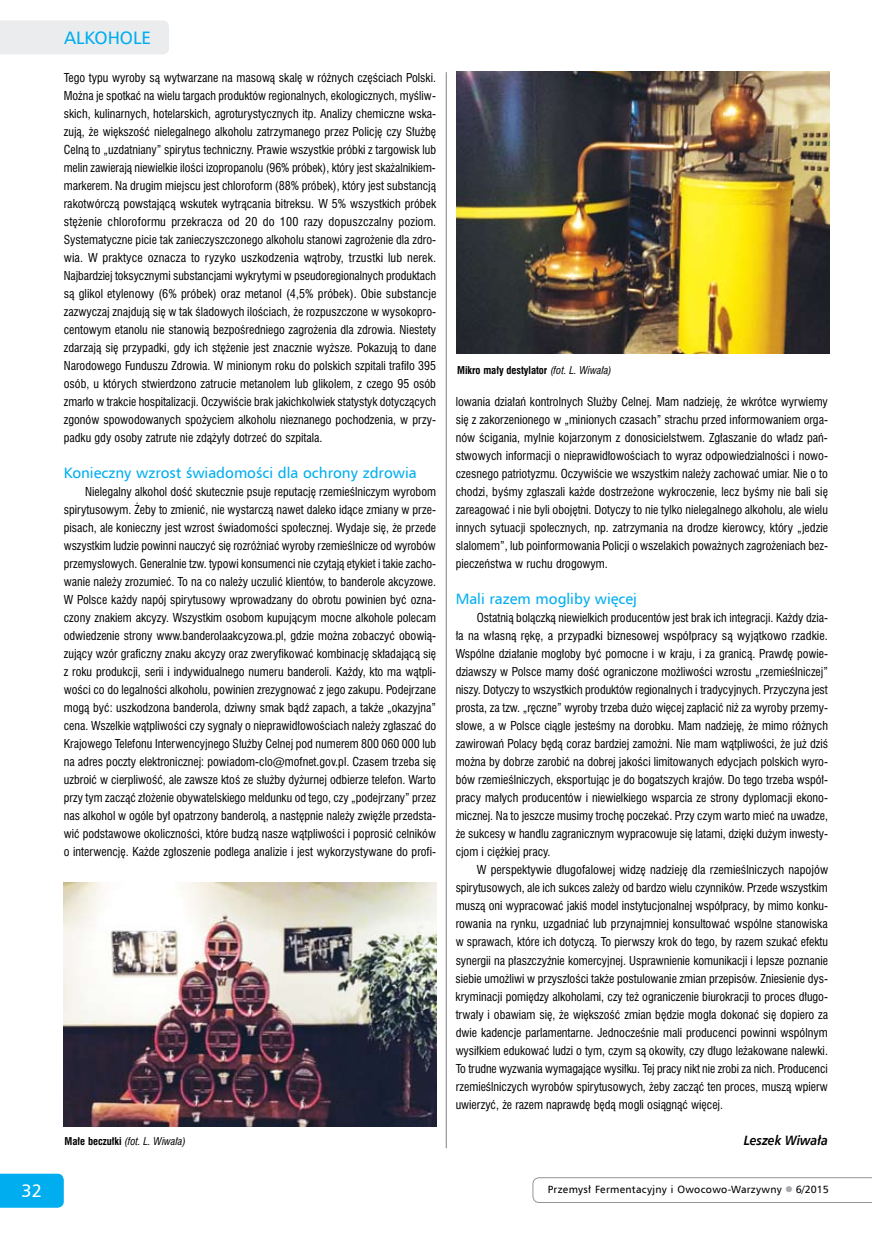
<style>
.page{position:relative;width:872px;height:1234px;background:#fff}
.page>*{position:absolute;margin:0;border:0;box-sizing:border-box;transform-origin:0 0}
.t1{font:18px "Humnst 777 EU";color:#00aeef}
.t2{font:18px "Humnst 777 EU";color:#fff}
.t3{font:15px "Humnst 777 EU";color:#00aeef}
.t4{font:italic 700 13.5px "Humnst 777 EU";letter-spacing:-.01em;color:#000;scale:.9 1}
.t5{font:12px/18px "Swis 721 Cn PL Roman A";color:#000;text-align:justify}
.t6{font:10.5px "Humnst 777 EU";letter-spacing:.03em;color:#000}
.t7{font:10.5px "Swis 721 Cn PL Bold A";letter-spacing:-.005em;color:#000}
.t8{font:10.5px "Swis 721 Cn PL Italic A";letter-spacing:-.005em;color:#000}
.s1{font-family:"Swis 721 Cn PL Italic A"}
.s2{font-family:"Swis 721 Cn PL Bold A"}
.s3{color:#a7a9ac}
</style>
<div class="page">
<hr style="left:446px;top:72px;width:1px;height:1075px;background:#808285">
<img style="left:64px;top:882px;width:372px;height:243px">
<img style="left:456px;top:71px;width:373px;height:282px">
<div style="left:0;top:20px;width:169px;height:34px;background:#ebeced"></div>
<div style="left:0;top:1173px;width:64px;height:34px;background:#00aeef"></div>
<svg style="left:532px;top:1177px;width:340px;height:25px"></svg>
<h1 class="t2" style="left:21px;top:1179px;width:22px">32</h1>
<h1 class="t1" style="left:64px;top:27px;width:89px">alkohole</h1>
<p class="t5" style="left:64px;top:68px;width:374px">Tego typu wyroby są wytwarzane na masową skalę w różnych częściach Polski.<br>Można je spotkać na wielu targach produktów regionalnych, ekologicznych, myśliw&shy;skich, kulinarnych, hotelarskich, agroturystycznych itp. Analizy chemiczne wska&shy;zują, że większość nielegalnego alkoholu zatrzymanego przez Policję czy Służbę Celną to „uzdatniany” spirytus techniczny. Prawie wszystkie próbki z targowisk lub melin zawierają niewielkie ilości izopropanolu (96% próbek), który jest skażalnikiem&shy;markerem. Na drugim miejscu jest chloroform (88% próbek), który jest substancją rakotwórczą powstającą wskutek wytrącania bitreksu. W 5% wszystkich próbek stężenie chloroformu przekracza od 20 do 100 razy dopuszczalny poziom.<br>Systematyczne picie tak zanieczyszczonego alkoholu stanowi zagrożenie dla zdro&shy;wia. W praktyce oznacza to ryzyko uszkodzenia wątroby, trzustki lub nerek.<br>Najbardziej toksycznymi substancjami wykrytymi w pseudoregionalnych produktach są glikol etylenowy (6% próbek) oraz metanol (4,5% próbek). Obie substancje zazwyczaj znajdują się w tak śladowych ilościach, że rozpuszczone w wysokopro&shy;centowym etanolu nie stanowią bezpośredniego zagrożenia dla zdrowia. Niestety zdarzają się przypadki, gdy ich stężenie jest znacznie wyższe. Pokazują to dane Narodowego Funduszu Zdrowia. W minionym roku do polskich szpitali trafiło 395 osób, u których stwierdzono zatrucie metanolem lub glikolem, z czego 95 osób zmarło w trakcie hospitalizacji. Oczywiście brak jakichkolwiek statystyk dotyczących zgonów spowodowanych spożyciem alkoholu nieznanego pochodzenia, w przy&shy;padku gdy osoby zatrute nie zdążyły dotrzeć do szpitala.</p>
<p class="t3" style="left:64px;top:463px;width:354px">Konieczny wzrost świadomości dla ochrony zdrowia</p>
<p class="t5" style="left:64px;top:482px;width:374px;text-indent:21px">Nielegalny alkohol dość skutecznie psuje reputację rzemieślniczym wyrobom spirytusowym. Żeby to zmienić, nie wystarczą nawet daleko idące zmiany w prze&shy;pisach, ale konieczny jest wzrost świadomości społecznej. Wydaje się, że przede wszystkim ludzie powinni nauczyć się rozróżniać wyroby rzemieślnicze od wyrobów przemysłowych. Generalnie tzw. typowi konsumenci nie czytają etykiet i takie zacho&shy;wanie należy zrozumieć. To na co należy uczulić klientów, to banderole akcyzowe.<br>W Polsce każdy napój spirytusowy wprowadzany do obrotu powinien być ozna&shy;czony znakiem akcyzy. Wszystkim osobom kupującym mocne alkohole polecam odwiedzenie strony www.banderolaakcyzowa.pl, gdzie można zobaczyć obowią&shy;zujący wzór graficzny znaku akcyzy oraz zweryfikować kombinację składającą się z roku produkcji, serii i indywidualnego numeru banderoli. Każdy, kto ma wątpli&shy;wości co do legalności alkoholu, powinien zrezygnować z jego zakupu. Podejrzane mogą być: uszkodzona banderola, dziwny smak bądź zapach, a także „okazyjna” cena. Wszelkie wątpliwości czy sygnały o nieprawidłowościach należy zgłaszać do Krajowego Telefonu Interwencyjnego Służby Celnej pod numerem 800 060 000 lub na adres poczty elektronicznej: powiadom-clo@mofnet.gov.pl. Czasem trzeba się uzbroić w cierpliwość, ale zawsze ktoś ze służby dyżurnej odbierze telefon. Warto przy tym zacząć złożenie obywatelskiego meldunku od tego, czy „podejrzany” przez nas alkohol w ogóle był opatrzony banderolą, a następnie należy zwięźle przedsta&shy;wić podstawowe okoliczności, które budzą nasze wątpliwości i poprosić celników o interwencję. Każde zgłoszenie podlega analizie i jest wykorzystywane do profi-</p>
<p class="t7" style="left:457px;top:364px;width:156px">Mikro mały destylator <span class="s1">(fot. L. Wiwała)</span></p>
<p class="t5" style="left:455px;top:392px;width:374px">lowania działań kontrolnych Służby Celnej. Mam nadzieję, że wkrótce wyrwiemy się z zakorzenionego w „minionych czasach” strachu przed informowaniem orga&shy;nów ścigania, mylnie kojarzonym z donosicielstwem. Zgłaszanie do władz pań&shy;stwowych informacji o nieprawidłowościach to wyraz odpowiedzialności i nowo&shy;czesnego patriotyzmu. Oczywiście we wszystkim należy zachować umiar. Nie o to chodzi, byśmy zgłaszali każde dostrzeżone wykroczenie, lecz byśmy nie bali się zareagować i nie byli obojętni. Dotyczy to nie tylko nielegalnego alkoholu, ale wielu innych sytuacji społecznych, np. zatrzymania na drodze kierowcy, który „jedzie slalomem”, lub poinformowania Policji o wszelakich poważnych zagrożeniach bez&shy;pieczeństwa w ruchu drogowym.</p>
<p class="t3" style="left:455px;top:589px;width:183px">Mali razem mogliby więcej</p>
<p class="t5" style="left:455px;top:608px;width:374px;text-indent:21px">Ostatnią bolączką niewielkich producentów jest brak ich integracji. Każdy dzia&shy;ła na własną rękę, a przypadki biznesowej współpracy są wyjątkowo rzadkie.<br>Wspólne działanie mogłoby być pomocne i w kraju, i za granicą. Prawdę powie&shy;dziawszy w Polsce mamy dość ograniczone możliwości wzrostu „rzemieślniczej” niszy. Dotyczy to wszystkich produktów regionalnych i tradycyjnych. Przyczyna jest prosta, za tzw. „ręczne” wyroby trzeba dużo więcej zapłacić niż za wyroby przemy&shy;słowe, a w Polsce ciągle jesteśmy na dorobku. Mam nadzieję, że mimo różnych zawirowań Polacy będą coraz bardziej zamożni. Nie mam wątpliwości, że już dziś można by dobrze zarobić na dobrej jakości limitowanych edycjach polskich wyro&shy;bów rzemieślniczych, eksportując je do bogatszych krajów. Do tego trzeba współ&shy;pracy małych producentów i niewielkiego wsparcia ze strony dyplomacji ekono&shy;micznej. Na to jeszcze musimy trochę poczekać. Przy czym warto mieć na uwadze, że sukcesy w handlu zagranicznym wypracowuje się latami, dzięki dużym inwesty&shy;cjom i ciężkiej pracy.</p>
<p class="t5" style="left:455px;top:860px;width:374px;text-indent:21px">W perspektywie długofalowej widzę nadzieję dla rzemieślniczych napojów spirytusowych, ale ich sukces zależy od bardzo wielu czynników. Przede wszystkim muszą oni wypracować jakiś model instytucjonalnej współpracy, by mimo konku&shy;rowania na rynku, uzgadniać lub przynajmniej konsultować wspólne stanowiska w sprawach, które ich dotyczą. To pierwszy krok do tego, by razem szukać efektu synergii na płaszczyźnie komercyjnej. Usprawnienie komunikacji i lepsze poznanie siebie umożliwi w przyszłości także postulowanie zmian przepisów. Zniesienie dys&shy;kryminacji pomiędzy alkoholami, czy też ograniczenie biurokracji to proces długo&shy;trwały i obawiam się, że większość zmian będzie mogła dokonać się dopiero za dwie kadencje parlamentarne. Jednocześnie mali producenci powinni wspólnym wysiłkiem edukować ludzi o tym, czym są okowity, czy długo leżakowane nalewki.<br>To trudne wyzwania wymagające wysiłku. Tej pracy nikt nie zrobi za nich. Producenci rzemieślniczych wyrobów spirytusowych, żeby zacząć ten proces, muszą wpierw uwierzyć, że razem naprawdę będą mogli osiągnąć więcej.</p>
<p class="t8" style="left:65px;top:1134px;width:123px"><span class="s2">Małe beczułki</span> (fot. L. Wiwała)</p>
<p class="t4" style="left:744px;top:1130px;width:95px">Leszek Wiwała</p>
<p class="t6" style="left:548px;top:1182px;width:282px">Przemysł Fermentacyjny i Owocowo-Warzywny <span class="s3">●</span> 6/2015</p>
</div>
